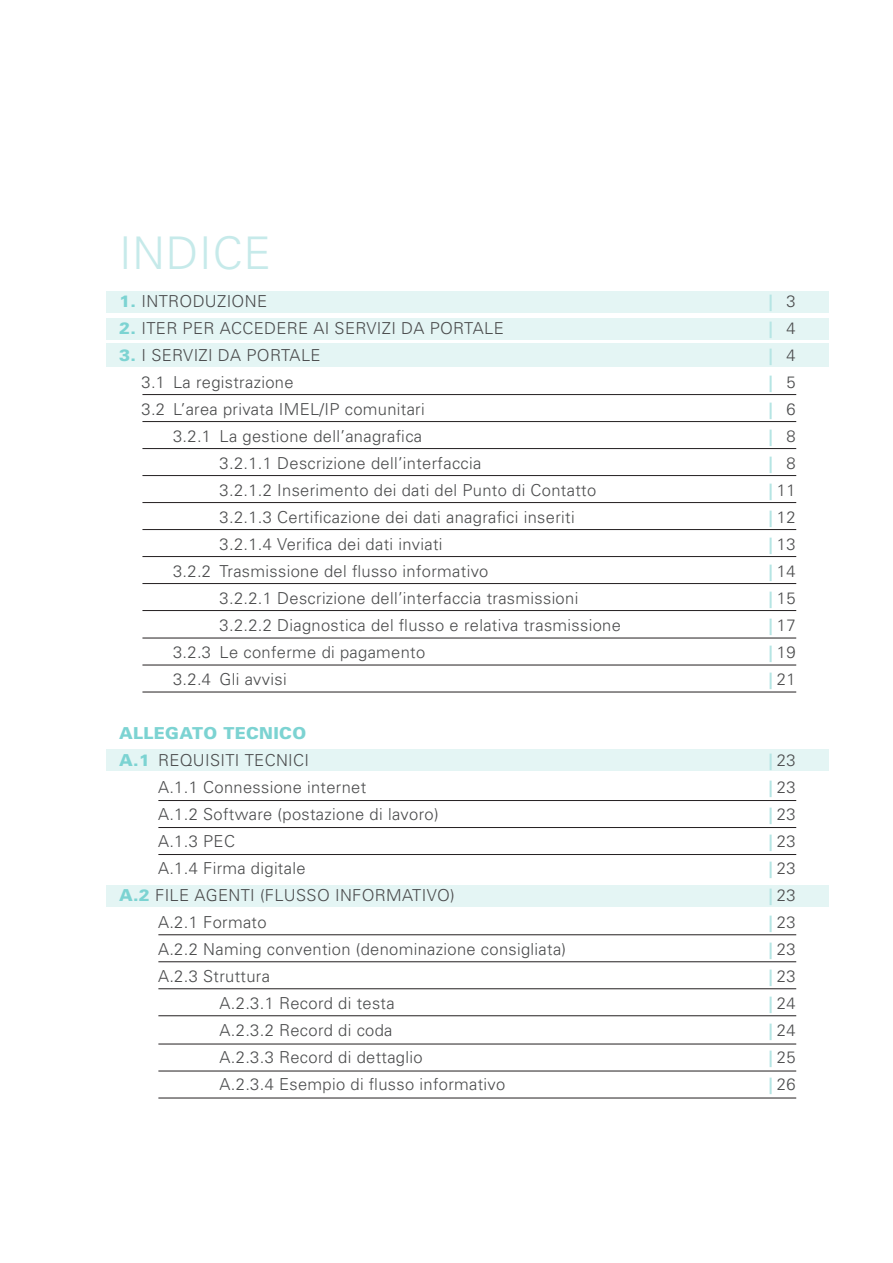
<style>
.page{position:relative;width:893px;height:1263px;background:#fff}
.page>*{position:absolute;margin:0;border:0;box-sizing:border-box;transform-origin:0 0}
.t1{font:300 45px "Univers";letter-spacing:.02em;color:#c6eaea}
.Stile_di_paragrafo_1{font:300 16.5px "Univers";letter-spacing:.02em;color:#4b4c4d}
.Stile_di_paragrafo_1-2{font:900 16.5px "Univers";letter-spacing:.02em;color:#7cd3d2}
.Stile_di_paragrafo_1-3{font:700 16.5px "Univers";color:#b6e5e4}
.s1{font-weight:900;color:#7cd3d2}
.s2{font-weight:300;color:#4b4c4d}
.s3{font-weight:700;color:#b6e5e4}
</style>
<div class="page">
<div style="left:106px;top:318px;width:723px;height:21px;background:#e4f5f4"></div>
<div style="left:106px;top:291px;width:723px;height:22px;background:#e4f5f4"></div>
<div style="left:106px;top:343px;width:723px;height:21px;background:#e4f5f4"></div>
<div style="left:106px;top:345px;width:723px;height:21px;background:#e4f5f4"></div>
<div style="left:106px;top:749px;width:723px;height:21px;background:#e4f5f4"></div>
<div style="left:106px;top:885px;width:723px;height:22px;background:#e4f5f4"></div>
<hr style="left:142px;top:394px;width:654px;height:1px;background:#231f20">
<hr style="left:142px;top:421px;width:654px;height:1px;background:#231f20">
<hr style="left:142px;top:448px;width:654px;height:1px;background:#231f20">
<hr style="left:142px;top:475px;width:654px;height:1px;background:#231f20">
<hr style="left:142px;top:502px;width:654px;height:1px;background:#231f20">
<hr style="left:142px;top:529px;width:654px;height:1px;background:#231f20">
<hr style="left:142px;top:556px;width:654px;height:1px;background:#231f20">
<hr style="left:142px;top:638px;width:654px;height:1px;background:#231f20">
<hr style="left:142px;top:583px;width:654px;height:1px;background:#231f20">
<hr style="left:142px;top:665px;width:654px;height:1px;background:#231f20">
<hr style="left:142px;top:610px;width:654px;height:1px;background:#231f20">
<hr style="left:142px;top:692px;width:654px;height:1px;background:#231f20">
<hr style="left:158px;top:800px;width:638px;height:1px;background:#231f20">
<hr style="left:158px;top:827px;width:638px;height:1px;background:#231f20">
<hr style="left:158px;top:854px;width:638px;height:1px;background:#231f20">
<hr style="left:158px;top:934px;width:638px;height:1px;background:#231f20">
<hr style="left:158px;top:961px;width:638px;height:1px;background:#231f20">
<hr style="left:158px;top:988px;width:638px;height:1px;background:#231f20">
<hr style="left:158px;top:1015px;width:638px;height:1px;background:#231f20">
<hr style="left:158px;top:1044px;width:638px;height:1px;background:#231f20">
<hr style="left:158px;top:1071px;width:638px;height:1px;background:#231f20">
<hr style="left:158px;top:1098px;width:638px;height:1px;background:#231f20">
<p class="t1" style="left:119px;top:226px;width:154px">INDICE</p>
<p class="Stile_di_paragrafo_1" style="left:119px;top:291px;width:150px"><span class="s1">1.</span> INTRODUZIONE</p>
<p class="Stile_di_paragrafo_1-3" style="left:769px;top:291px;width:28px">| <span class="s2">3</span></p>
<p class="Stile_di_paragrafo_1" style="left:119px;top:318px;width:386px"><span class="s1">2.</span> ITER PER ACCEDERE AI SERVIZI DA PORTALE</p>
<p class="Stile_di_paragrafo_1-3" style="left:769px;top:318px;width:28px">| <span class="s2">4</span></p>
<p class="Stile_di_paragrafo_1" style="left:119px;top:345px;width:203px"><span class="s1">3.</span> I SERVIZI DA PORTALE</p>
<p class="Stile_di_paragrafo_1-3" style="left:769px;top:345px;width:28px">| <span class="s2">4</span></p>
<p class="Stile_di_paragrafo_1" style="left:142px;top:372px;width:153px">3.1 La registrazione</p>
<p class="Stile_di_paragrafo_1-3" style="left:769px;top:372px;width:28px">| <span class="s2">5</span></p>
<p class="Stile_di_paragrafo_1" style="left:142px;top:399px;width:285px">3.2 L’area privata IMEL/IP comunitari</p>
<p class="Stile_di_paragrafo_1-3" style="left:769px;top:399px;width:28px">| <span class="s2">6</span></p>
<p class="Stile_di_paragrafo_1" style="left:173px;top:426px;width:251px">3.2.1 La gestione dell’anagrafica</p>
<p class="Stile_di_paragrafo_1-3" style="left:769px;top:426px;width:28px">| <span class="s2">8</span></p>
<p class="Stile_di_paragrafo_1" style="left:220px;top:453px;width:263px">3.2.1.1 Descrizione dell’interfaccia</p>
<p class="Stile_di_paragrafo_1-3" style="left:769px;top:453px;width:28px">| <span class="s2">8</span></p>
<p class="Stile_di_paragrafo_1" style="left:220px;top:480px;width:378px">3.2.1.2 Inserimento dei dati del Punto di Contatto</p>
<p class="Stile_di_paragrafo_1" style="left:769px;top:480px;width:28px"><span class="s3">|</span>11</p>
<p class="Stile_di_paragrafo_1" style="left:220px;top:507px;width:357px">3.2.1.3 Certificazione dei dati anagrafici inseriti</p>
<p class="Stile_di_paragrafo_1" style="left:769px;top:507px;width:28px"><span class="s3">|</span>12</p>
<p class="Stile_di_paragrafo_1" style="left:220px;top:534px;width:224px">3.2.1.4 Verifica dei dati inviati</p>
<p class="Stile_di_paragrafo_1" style="left:769px;top:534px;width:28px"><span class="s3">|</span>13</p>
<p class="Stile_di_paragrafo_1" style="left:173px;top:561px;width:317px">3.2.2 Trasmissione del flusso informativo</p>
<p class="Stile_di_paragrafo_1" style="left:769px;top:561px;width:28px"><span class="s3">|</span>14</p>
<p class="Stile_di_paragrafo_1" style="left:220px;top:588px;width:360px">3.2.2.1 Descrizione dell’interfaccia trasmissioni</p>
<p class="Stile_di_paragrafo_1" style="left:769px;top:588px;width:28px"><span class="s3">|</span>15</p>
<p class="Stile_di_paragrafo_1" style="left:220px;top:615px;width:403px">3.2.2.2 Diagnostica del flusso e relativa trasmissione</p>
<p class="Stile_di_paragrafo_1" style="left:769px;top:615px;width:28px"><span class="s3">|</span>17</p>
<p class="Stile_di_paragrafo_1" style="left:173px;top:642px;width:254px">3.2.3 Le conferme di pagamento</p>
<p class="Stile_di_paragrafo_1" style="left:769px;top:642px;width:28px"><span class="s3">|</span>19</p>
<p class="Stile_di_paragrafo_1" style="left:173px;top:669px;width:115px">3.2.4 Gli avvisi</p>
<p class="Stile_di_paragrafo_1" style="left:769px;top:669px;width:28px"><span class="s3">|</span>21</p>
<p class="Stile_di_paragrafo_1-2" style="left:119px;top:723px;width:189px">ALLEGATO TECNICO</p>
<p class="Stile_di_paragrafo_1" style="left:119px;top:750px;width:192px"><span class="s1">A.1</span> REQUISITI TECNICI</p>
<p class="Stile_di_paragrafo_1" style="left:769px;top:750px;width:28px"><span class="s3">|</span>23</p>
<p class="Stile_di_paragrafo_1" style="left:158px;top:777px;width:210px">A.1.1 Connessione internet</p>
<p class="Stile_di_paragrafo_1" style="left:769px;top:777px;width:28px"><span class="s3">|</span>23</p>
<p class="Stile_di_paragrafo_1" style="left:158px;top:804px;width:282px">A.1.2 Software (postazione di lavoro)</p>
<p class="Stile_di_paragrafo_1" style="left:769px;top:804px;width:28px"><span class="s3">|</span>23</p>
<p class="Stile_di_paragrafo_1" style="left:158px;top:831px;width:78px">A.1.3 PEC</p>
<p class="Stile_di_paragrafo_1" style="left:769px;top:831px;width:28px"><span class="s3">|</span>23</p>
<p class="Stile_di_paragrafo_1" style="left:158px;top:858px;width:149px">A.1.4 Firma digitale</p>
<p class="Stile_di_paragrafo_1" style="left:769px;top:858px;width:28px"><span class="s3">|</span>23</p>
<p class="Stile_di_paragrafo_1" style="left:119px;top:885px;width:337px"><span class="s1">A.2</span> FILE AGENTI (FLUSSO INFORMATIVO)</p>
<p class="Stile_di_paragrafo_1" style="left:769px;top:885px;width:28px"><span class="s3">|</span>23</p>
<p class="Stile_di_paragrafo_1" style="left:158px;top:912px;width:110px">A.2.1 Formato</p>
<p class="Stile_di_paragrafo_1" style="left:769px;top:912px;width:28px"><span class="s3">|</span>23</p>
<p class="Stile_di_paragrafo_1" style="left:158px;top:939px;width:410px">A.2.2 Naming convention (denominazione consigliata)</p>
<p class="Stile_di_paragrafo_1" style="left:769px;top:939px;width:28px"><span class="s3">|</span>23</p>
<p class="Stile_di_paragrafo_1" style="left:158px;top:966px;width:113px">A.2.3 Struttura</p>
<p class="Stile_di_paragrafo_1" style="left:769px;top:966px;width:28px"><span class="s3">|</span>23</p>
<p class="Stile_di_paragrafo_1" style="left:220px;top:993px;width:177px">A.2.3.1 Record di testa</p>
<p class="Stile_di_paragrafo_1" style="left:769px;top:993px;width:28px"><span class="s3">|</span>24</p>
<p class="Stile_di_paragrafo_1" style="left:220px;top:1020px;width:174px">A.2.3.2 Record di coda</p>
<p class="Stile_di_paragrafo_1" style="left:769px;top:1020px;width:28px"><span class="s3">|</span>24</p>
<p class="Stile_di_paragrafo_1" style="left:220px;top:1047px;width:204px">A.2.3.3 Record di dettaglio</p>
<p class="Stile_di_paragrafo_1" style="left:769px;top:1047px;width:28px"><span class="s3">|</span>25</p>
<p class="Stile_di_paragrafo_1" style="left:220px;top:1074px;width:287px">A.2.3.4 Esempio di flusso informativo</p>
<p class="Stile_di_paragrafo_1" style="left:769px;top:1074px;width:28px"><span class="s3">|</span>26</p>
</div>
